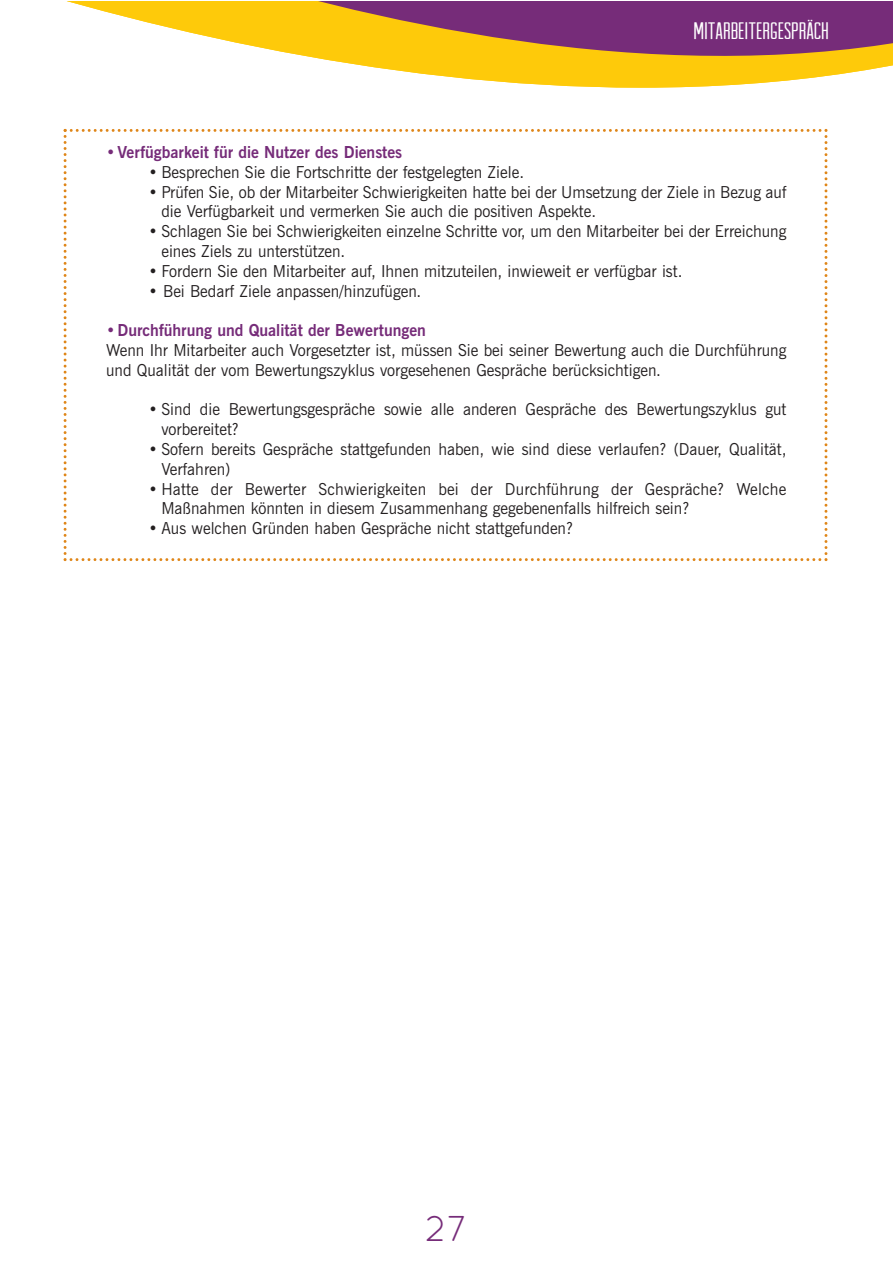
<style>
.page{position:relative;width:893px;height:1263px;background:#fff}
.page>*{position:absolute;margin:0;border:0;box-sizing:border-box;transform-origin:0 0}
.t1{font:36px "Quicksand";color:#762c79}
.t2{font:24px "Arvil Sans";color:#fff}
.t3{font:16.5px/19.8px "News Gothic BT";color:#231f20;scale:.96 1}
.t4{font:700 16.5px "News Gothic BT";color:#762c79;scale:.96 1}
</style>
<div class="page">
<svg style="left:67px;top:1px;width:826px;height:87px"></svg>
<svg style="left:64px;top:129px;width:763px;height:432px"></svg>
<h2 class="t2" style="left:693px;top:17px;width:137px">MITARBEITERGESPRÄCH</h2>
<p class="t4" style="left:106px;top:146px;width:310px">•Verfügbarkeit für die Nutzer des Dienstes</p>
<p class="t3" style="left:149px;top:163px;width:393px">• Besprechen Sie die Fortschritte der festgelegten Ziele.</p>
<p class="t3" style="left:161px;top:183px;width:653px;text-indent:-13px">• Prüfen Sie, ob der Mitarbeiter Schwierigkeiten hatte bei der Umsetzung der Ziele in Bezug auf die Verfügbarkeit und vermerken Sie auch die positiven Aspekte.</p>
<p class="t3" style="left:161px;top:222px;width:653px;text-indent:-13px">• Schlagen Sie bei Schwierigkeiten einzelne Schritte vor, um den Mitarbeiter bei der Erreichung eines Ziels zu unterstützen.</p>
<p class="t3" style="left:149px;top:262px;width:558px">• Fordern Sie den Mitarbeiter auf, Ihnen mitzuteilen, inwieweit er verfügbar ist.</p>
<p class="t3" style="left:149px;top:282px;width:286px">• Bei Bedarf Ziele anpassen/hinzufügen.</p>
<p class="t4" style="left:106px;top:324px;width:335px">•Durchführung und Qualität der Bewertungen</p>
<p class="t3" style="left:106px;top:341px;width:710px">Wenn Ihr Mitarbeiter auch Vorgesetzter ist, müssen Sie bei seiner Bewertung auch die Durchführung und Qualität der vom Bewertungszyklus vorgesehenen Gespräche berücksichtigen.</p>
<p class="t3" style="left:161px;top:401px;width:653px;text-indent:-13px">• Sind die Bewertungsgespräche sowie alle anderen Gespräche des Bewertungszyklus gut vorbereitet?</p>
<p class="t3" style="left:161px;top:440px;width:653px;text-indent:-13px">• Sofern bereits Gespräche stattgefunden haben, wie sind diese verlaufen? (Dauer, Qualität,<br>Verfahren)</p>
<p class="t3" style="left:161px;top:480px;width:653px;text-indent:-13px">• Hatte der Bewerter Schwierigkeiten bei der Durchführung der Gespräche? Welche<br>Maßnahmen könnten in diesem Zusammenhang gegebenenfalls hilfreich sein?</p>
<p class="t3" style="left:149px;top:519px;width:444px">• Aus welchen Gründen haben Gespräche nicht stattgefunden?</p>
<h1 class="t1" style="left:425px;top:1217px;width:44px">27</h1>
</div>
